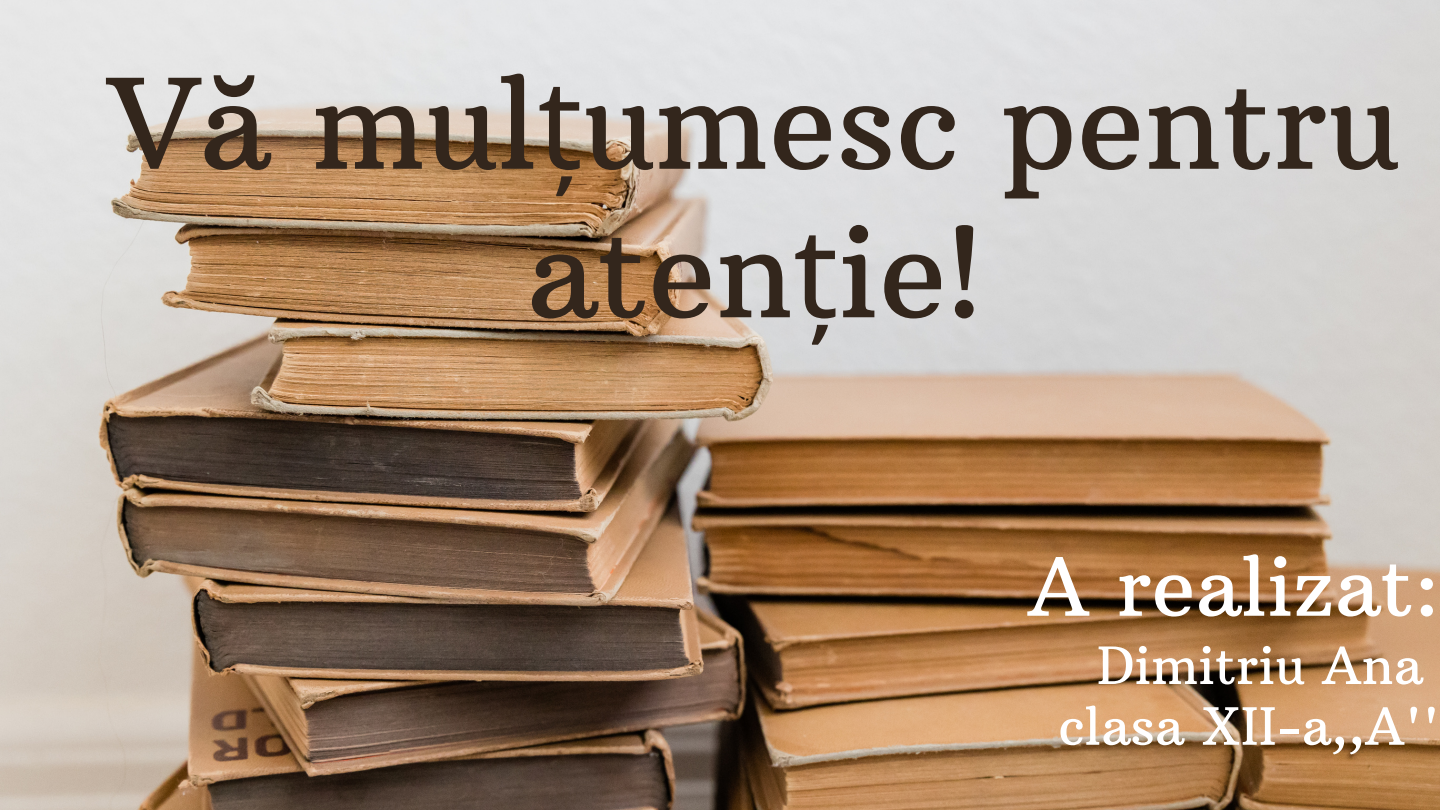
<style>
.page{position:relative;width:1440px;height:810px;background:#fff}
.page>*{position:absolute;margin:0;border:0;box-sizing:border-box;transform-origin:0 0}
.t1{font:124.2px/148.5px "Arbutus Slab";color:#33261c;text-align:center}
.t2{font:80.2px "Arbutus Slab";color:#fff}
.t3{font:51.2px "Arbutus Slab";color:#fff}
.s1{font-family:"Noto Sans"}
</style>
<div class="page">
<img style="left:0;top:0;width:1440px;height:810px">
<p class="t1" style="left:109px;top:50px;width:1292px">Vă mul<span class="s1">ț</span>umesc pentru aten<span class="s1">ț</span>ie!</p>
<p class="t2" style="left:1028px;top:537px;width:414px">A realizat:</p>
<p class="t3" style="left:1097px;top:634px;width:328px">Dimitriu Ana</p>
<p class="t3" style="left:1058px;top:695px;width:383px">clasa XII-a,,A''</p>
</div>
